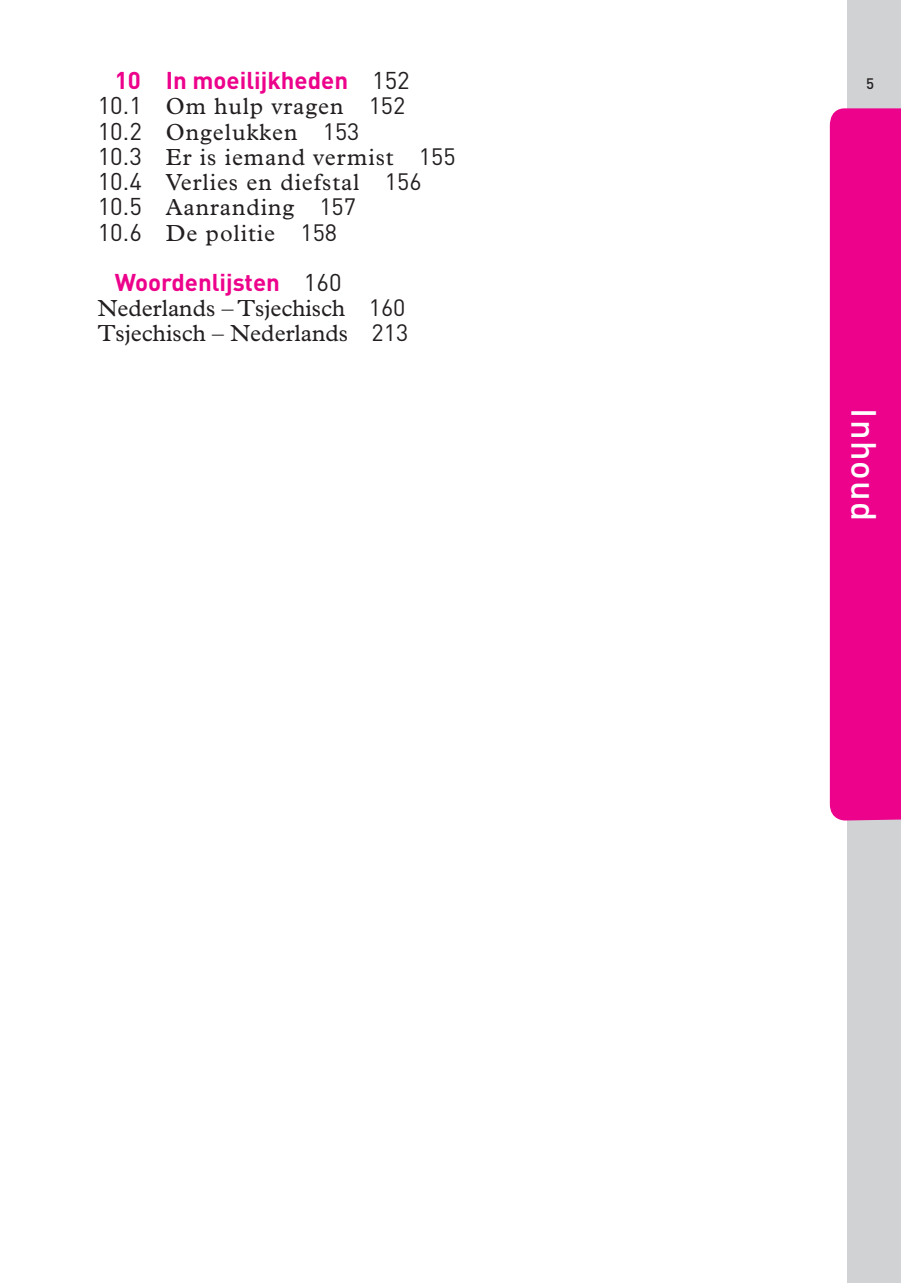
<style>
.page{position:relative;width:901px;height:1283px;background:#fff}
.page>*{position:absolute;margin:0;border:0;box-sizing:border-box;transform-origin:0 0}
.t1{font:500 34.5px "DINOT";letter-spacing:.04em;color:#fff}
.t2{font:700 24px "DINOT";color:#ed028c}
.t3{font:23.4px/25.2px "Plantin MT Pro";letter-spacing:.04em;color:#231f20}
.t4{font:23.4px/25.2px "Plantin MT Pro";color:#231f20}
.t5{font:500 15px "DINOT";color:#231f20}
.s1{font-weight:400;color:#231f20}
.s2{font-family:"DINOT";font-size:24px}
.s3{font-family:"DINOT"}
</style>
<div class="page">
<div style="left:846px;top:0;width:54px;height:1282px;background:#d1d2d4"></div>
<div style="left:829px;top:107px;width:71px;height:713px;background:#ed028c"></div>
<p class="t2" style="left:115px;top:64px;width:296px">10 In moeilijkheden <span class="s1">152</span></p>
<p class="t3" style="left:98px;top:94px;width:359px"><span class="s2">10.1</span> Om hulp vragen <span class="s3">152<br></span><span class="s2">10.2</span> Ongelukken <span class="s3">153<br></span><span class="s2">10.3</span> Er is iemand vermist <span class="s3">155<br></span><span class="s2">10.4</span> Verlies en diefstal <span class="s3">156<br></span><span class="s2">10.5</span> Aanranding <span class="s3">157<br></span><span class="s2">10.6</span> De politie <span class="s3">158</span></p>
<p class="t2" style="left:115px;top:266px;width:228px">Woordenlijsten <span class="s1">160</span></p>
<p class="t4" style="left:98px;top:296px;width:312px">Nederlands – Tsjechisch <span class="s3">160<br></span>Tsjechisch – Nederlands <span class="s3">213</span></p>
<p class="t5" style="left:865px;top:74px;width:9px">5</p>
<h1 class="t1" style="left:887px;top:408px;width:115px;rotate:90deg">Inhoud</h1>
</div>
